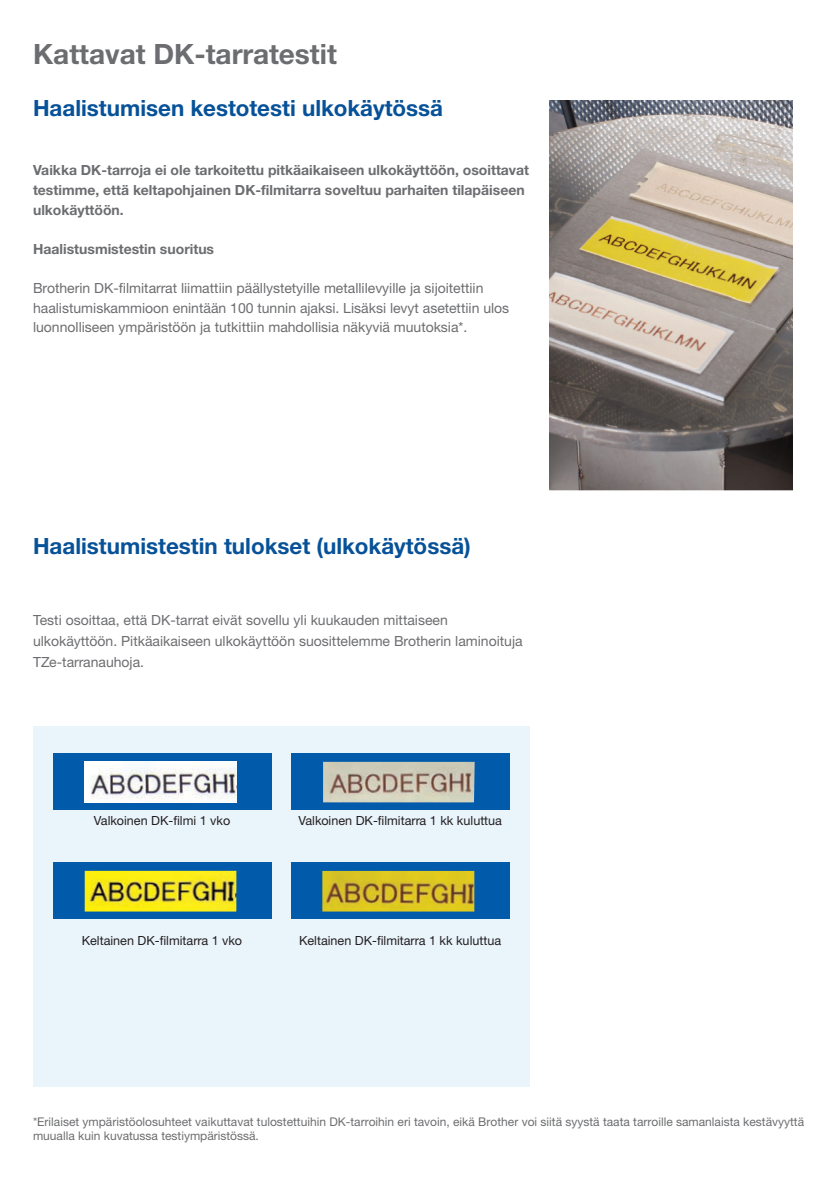
<style>
.page{position:relative;width:833px;height:1196px;background:#fff}
.page>*{position:absolute;margin:0;border:0;box-sizing:border-box;transform-origin:0 0}
.t1{font:700 28px "Helvetica Neue LTW1 G";color:#6c6d70}
.t2{font:700 22.4px "Helvetica Neue LTW1 G";color:#065198}
.t3{font:14px/19.6px "Helvetica Neue LTW1 G";color:#6c6d70}
.t4{font:700 14px/19.6px "Helvetica Neue LTW1 G";color:#6c6d70}
.t5{font:12.6px "Helvetica Neue LTW1 G";color:#231f20}
.t6{font:12px/14.4px "Helvetica Neue LTW1 G";color:#6c6d70}
</style>
<div class="page">
<img style="left:549px;top:101px;width:244px;height:390px">
<div style="left:33px;top:726px;width:496px;height:361px;background:#e9f4fb"></div>
<div style="left:53px;top:754px;width:218px;height:56px;background:#015aaa"></div>
<div style="left:291px;top:754px;width:218px;height:56px;background:#015aaa"></div>
<div style="left:53px;top:863px;width:218px;height:56px;background:#015aaa"></div>
<div style="left:291px;top:863px;width:218px;height:56px;background:#015aaa"></div>
<img style="left:85px;top:762px;width:152px;height:40px">
<img style="left:323px;top:762px;width:152px;height:40px">
<img style="left:85px;top:871px;width:151px;height:41px">
<img style="left:322px;top:871px;width:152px;height:41px">
<h1 class="t1" style="left:33px;top:37px;width:305px">Kattavat DK-tarratestit</h1>
<h2 class="t2" style="left:33px;top:94px;width:411px">Haalistumisen kestotesti ulkokäytössä</h2>
<p class="t4" style="left:33px;top:161px;width:498px">Vaikka DK-tarroja ei ole tarkoitettu pitkäaikaiseen ulkokäyttöön, osoittavat testimme, että keltapohjainen DK-filmitarra soveltuu parhaiten tilapäiseen ulkokäyttöön.</p>
<p class="t4" style="left:33px;top:239px;width:183px">Haalistusmistestin suoritus</p>
<p class="t3" style="left:33px;top:278px;width:478px">Brotherin DK-filmitarrat liimattiin päällystetyille metallilevyille ja sijoitettiin haalistumiskammioon enintään 100 tunnin ajaksi. Lisäksi levyt asetettiin ulos luonnolliseen ympäristöön ja tutkittiin mahdollisia näkyviä muutoksia .*</p>
<h2 class="t2" style="left:33px;top:532px;width:439px">Haalistumistestin tulokset (ulkokäytössä(</h2>
<p class="t3" style="left:33px;top:609px;width:491px;line-height:21px">Testi osoittaa, että DK-tarrat eivät sovellu yli kuukauden mittaiseen ulkokäyttöön. Pitkäaikaiseen ulkokäyttöön suosittelemme Brotherin laminoituja<br>TZe-tarranauhoja.</p>
<p class="t5" style="left:94px;top:812px;width:138px">Valkoinen DK-filmi 1 vko</p>
<p class="t5" style="left:82px;top:933px;width:162px">Keltainen DK-filmitarra 1 vko</p>
<p class="t5" style="left:298px;top:812px;width:205px">Valkoinen DK-filmitarra 1 kk kuluttua</p>
<p class="t5" style="left:299px;top:933px;width:203px">Keltainen DK-filmitarra 1 kk kuluttua</p>
<p class="t6" style="left:33px;top:1114px;width:772px">*Erilaiset ympäristöolosuhteet vaikuttavat tulostettuihin DK-tarroihin eri tavoin, eikä Brother voi siitä syystä taata tarroille samanlaista kestävyyttä muualla kuin kuvatussa testiympäristössä.</p>
</div>
